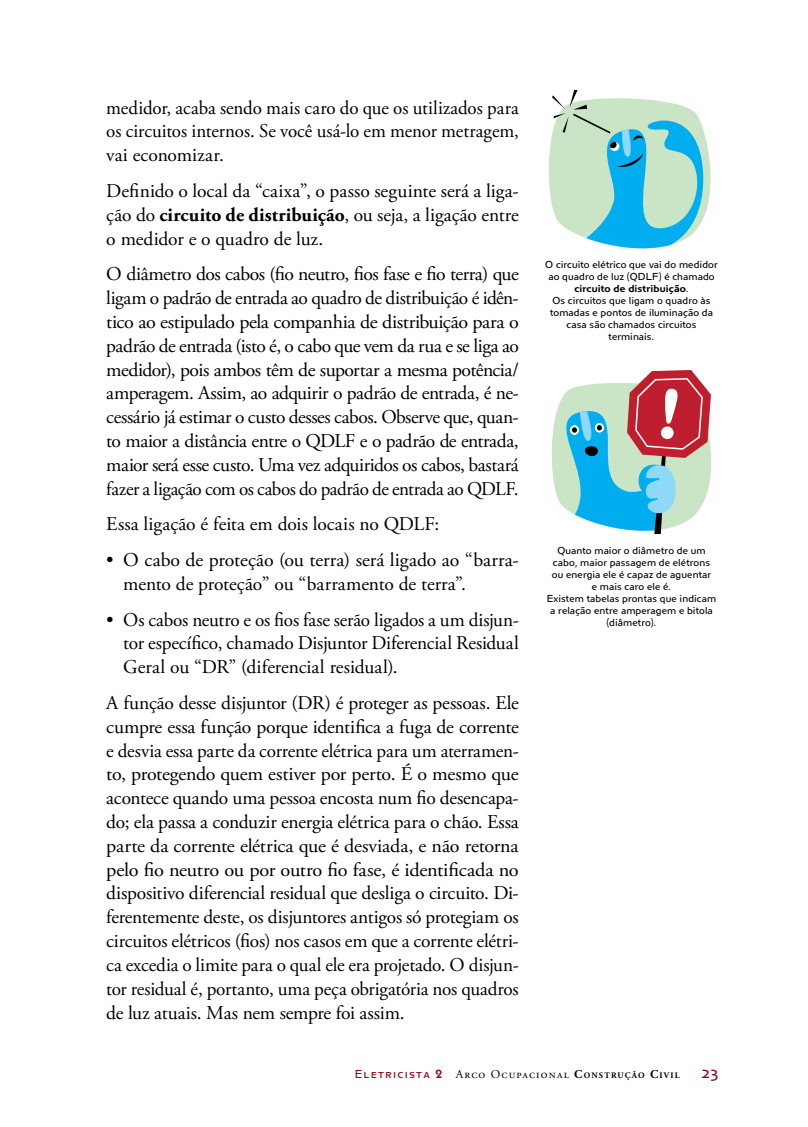
<style>
.page{position:relative;width:808px;height:1127px;background:#fff}
.page>*{position:absolute;margin:0;border:0;box-sizing:border-box;transform-origin:0 0}
.t1{font:19.5px/23.9px "Adobe Garamond Pro";letter-spacing:-.01em;color:#000;text-align:justify}
.t2{font:16.5px "Anisette Petite";color:#940b19}
.t3{font:12px "Adobe Garamond Pro";letter-spacing:.1em;color:#000}
.t4{font:10.5px/11.9px "Anisette Petite";letter-spacing:.01em;color:#000;text-align:center}
.t5{font:10.5px "Anisette Petite Demi";letter-spacing:.01em;color:#000}
.s1{font-weight:700}
.s2{font-family:"Anisette Petite"}
.s3{font-family:"Anisette Petite Caps";color:#940b19}
.s4{font-family:"ITC Kabel Std";font-weight:600;color:#940b19}
.s5{font-weight:700;font-size:8.4px}
</style>
<div class="page">
<svg style="left:548px;top:91px;width:163px;height:158px"></svg>
<svg style="left:551px;top:370px;width:161px;height:165px"></svg>
<p class="t1" style="left:106px;top:96px;width:414px">medidor, acaba sendo mais caro do que os utilizados para os circuitos internos. Se você usá-lo em menor metragem, vai economizar.</p>
<p class="t1" style="left:106px;top:179px;width:414px">Definido o local da “caixa”, o passo seguinte será a liga&shy;ção do <span class="s1">circuito de distribuição</span>, ou seja, a ligação entre o medidor e o quadro de luz.</p>
<p class="t1" style="left:106px;top:263px;width:414px">O diâmetro dos cabos (fio neutro, fios fase e fio terra) que ligam o padrão de entrada ao quadro de distribuição é idên&shy;tico ao estipulado pela companhia de distribuição para o padrão de entrada (isto é, o cabo que vem da rua e se liga ao medidor), pois ambos têm de suportar a mesma potência/ amperagem. Assim, ao adquirir o padrão de entrada, é ne&shy;cessário já estimar o custo desses cabos. Observe que, quan&shy;to maior a distância entre o QDLF e o padrão de entrada, maior será esse custo. Uma vez adquiridos os cabos, bastará fazer a ligação com os cabos do padrão de entrada ao QDLF.</p>
<p class="t1" style="left:106px;top:513px;width:335px">Essa ligação é feita em dois locais no QDLF:</p>
<p class="t1" style="left:123px;top:549px;width:397px;text-indent:-17px">• O cabo de proteção (ou terra) será ligado ao “barra&shy;mento de proteção” ou “barramento de terra”.</p>
<p class="t1" style="left:123px;top:608px;width:397px;text-indent:-17px">• Os cabos neutro e os fios fase serão ligados a um disjun&shy;tor específico, chamado Disjuntor Diferencial Residual Geral ou “DR” (diferencial residual).</p>
<p class="t1" style="left:106px;top:691px;width:414px">A função desse disjuntor (DR) é proteger as pessoas. Ele cumpre essa função porque identifica a fuga de corrente e desvia essa parte da corrente elétrica para um aterramen&shy;to, protegendo quem estiver por perto. É o mesmo que acontece quando uma pessoa encosta num fio desencapa&shy;do; ela passa a conduzir energia elétrica para o chão. Essa parte da corrente elétrica que é desviada, e não retorna pelo fio neutro ou por outro fio fase, é identificada no dispositivo diferencial residual que desliga o circuito. Di&shy;ferentemente deste, os disjuntores antigos só protegiam os circuitos elétricos (fios) nos casos em que a corrente elétri&shy;ca excedia o limite para o qual ele era projetado. O disjun&shy;tor residual é, portanto, uma peça obrigatória nos quadros de luz atuais. Mas nem sempre foi assim.</p>
<p class="t4" style="left:545px;top:259px;width:174px;text-align:left">O circuito elétrico que vai do medidor ao quadro de luz (QDLF) é chamado</p>
<p class="t5" style="left:574px;top:283px;width:116px">circuito de distribuição<span class="s2">.</span></p>
<p class="t4" style="left:550px;top:294px;width:164px">Os circuitos que ligam o quadro às tomadas e pontos de iluminação da casa são chamados circuitos terminais.</p>
<p class="t4" style="left:547px;top:545px;width:171px">Quanto maior o diâmetro de um cabo, maior passagem de elétrons ou energia ele é capaz de aguentar<br>e mais caro ele é.<br>Existem tabelas prontas que indicam a relação entre amperagem e bitola (diâmetro).</p>
<p class="t3" style="left:355px;top:1067px;width:326px"><span class="s3">Eletricista</span> <span class="s4">2</span> Arco Ocupacional <span class="s1">C</span><span class="s5">ONSTRUÇÃO</span> <span class="s1">C</span><span class="s5">IVIL</span></p>
<p class="t2" style="left:701px;top:1063px;width:19px">23</p>
</div>
